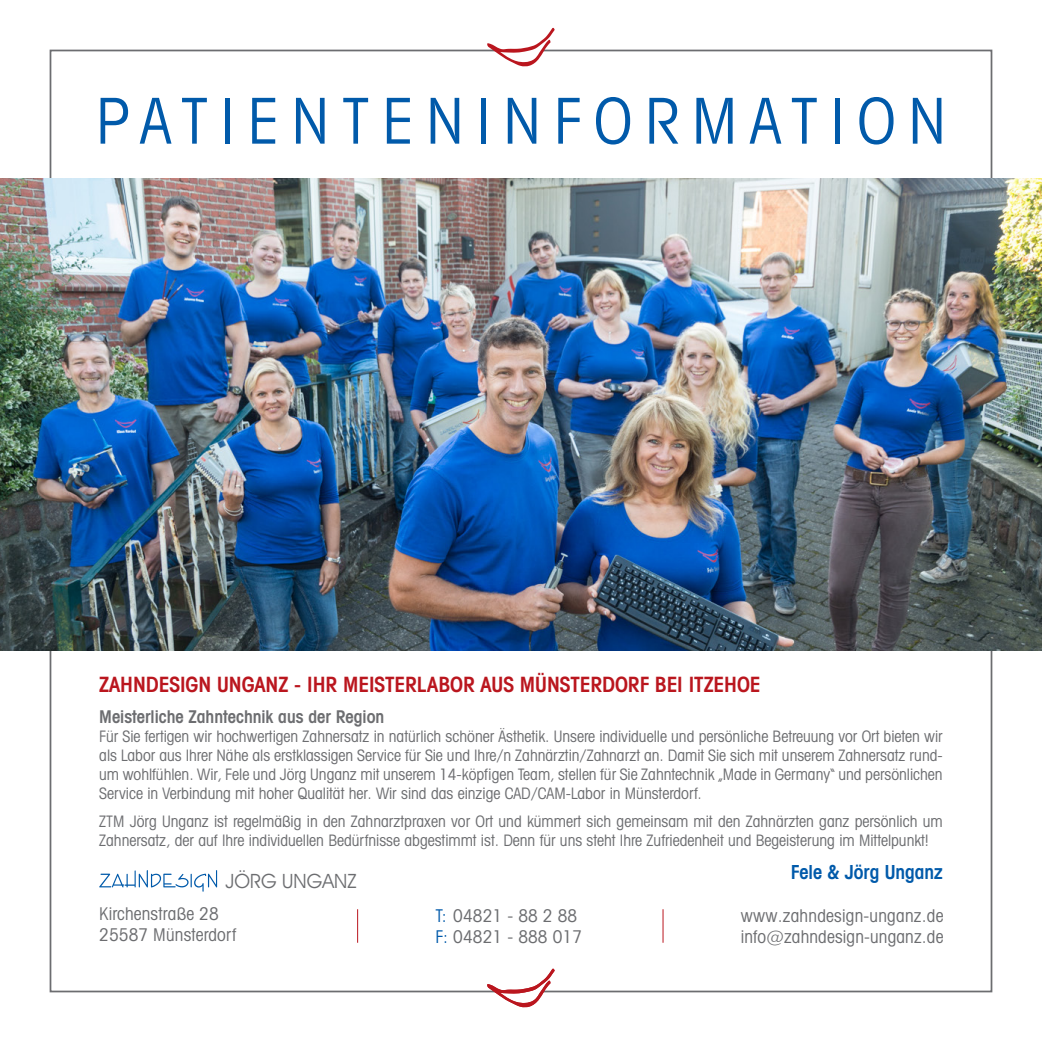
<style>
.page{position:relative;width:1042px;height:1042px;background:#fff}
.page>*{position:absolute;margin:0;border:0;box-sizing:border-box;transform-origin:0 0}
.t1{font:condensed 63px "Avant Garde IT Cby BT";letter-spacing:.2em;color:#015aaa}
.t2{font:600 condensed 21px "Avant Garde IT Cby BT";color:#ba161e}
.t3{font:19.78px "Avant Garde IT Cby BT";color:#6c6d70}
.t4{font:600 condensed 19.25px "Avant Garde IT Cby BT";color:#015aaa}
.t5{font:condensed 17.5px/21px "Avant Garde IT Cby BT";letter-spacing:.01em;color:#6c6d70}
.t6{font:600 condensed 17.5px "Avant Garde IT Cby BT";color:#6c6d70}
.t7{font:condensed 15.75px/18.9px "Avant Garde IT Cby BT";color:#6c6d70;text-align:justify}
.s1{color:#015aaa}
</style>
<div class="page">
<hr style="left:357px;top:909px;width:1px;height:34px;background:#ba161e">
<hr style="left:662px;top:909px;width:1px;height:34px;background:#ba161e">
<svg style="left:99px;top:870px;width:118px;height:21px"></svg>
<svg style="left:487px;top:968px;width:68px;height:39px"></svg>
<svg style="left:487px;top:28px;width:68px;height:39px"></svg>
<img style="left:0;top:179px;width:1042px;height:471px">
<h1 class="t1" style="left:96px;top:83px;width:851px">PATIENTENINFORMATION</h1>
<h2 class="t2" style="left:99px;top:672px;width:663px">ZAHNDESIGN UNGANZ - IHR MEISTERLABOR AUS MÜNSTERDORF BEI ITZEHOE</h2>
<p class="t6" style="left:99px;top:706px;width:287px">Meisterliche Zahntechnik aus der Region</p>
<p class="t7" style="left:99px;top:726px;width:845px">Für Sie fertigen wir hochwertigen Zahnersatz in natürlich schöner Ästhetik. Unsere individuelle und persönliche Betreuung vor Ort bieten wir als Labor aus Ihrer Nähe als erstklassigen Service für Sie und Ihre/n Zahnärztin/Zahnarzt an. Damit Sie sich mit unserem Zahnersatz rund&shy;um wohlfühlen. Wir, Fele und Jörg Unganz mit unserem 14-köpfigen Team, stellen für Sie Zahntechnik „Made in Germany“ und persönlichen Service in Verbindung mit hoher Qualität her. Wir sind das einzige CAD/CAM-Labor in Münsterdorf.</p>
<p class="t7" style="left:99px;top:812px;width:845px">ZTM Jörg Unganz ist regelmäßig in den Zahnarztpraxen vor Ort und kümmert sich gemeinsam mit den Zahnärzten ganz persönlich um<br>Zahnersatz, der auf Ihre individuellen Bedürfnisse abgestimmt ist. Denn für uns steht Ihre Zufriedenheit und Begeisterung im Mittelpunkt!</p>
<p class="t4" style="left:791px;top:861px;width:153px">Fele &amp; Jörg Unganz</p>
<p class="t3" style="left:226px;top:868px;width:132px">JÖRG UNGANZ</p>
<p class="t5" style="left:99px;top:903px;width:138px">Kirchenstraße 28<br>25587 Münsterdorf</p>
<p class="t5" style="left:741px;top:905px;width:204px">www.zahndesign-unganz.de info@zahndesign-unganz.de</p>
<p class="t5" style="left:435px;top:905px;width:148px"><span class="s1">T:</span> 04821 - 88 2 88<br><span class="s1">F:</span> 04821 - 888 017</p>
</div>
